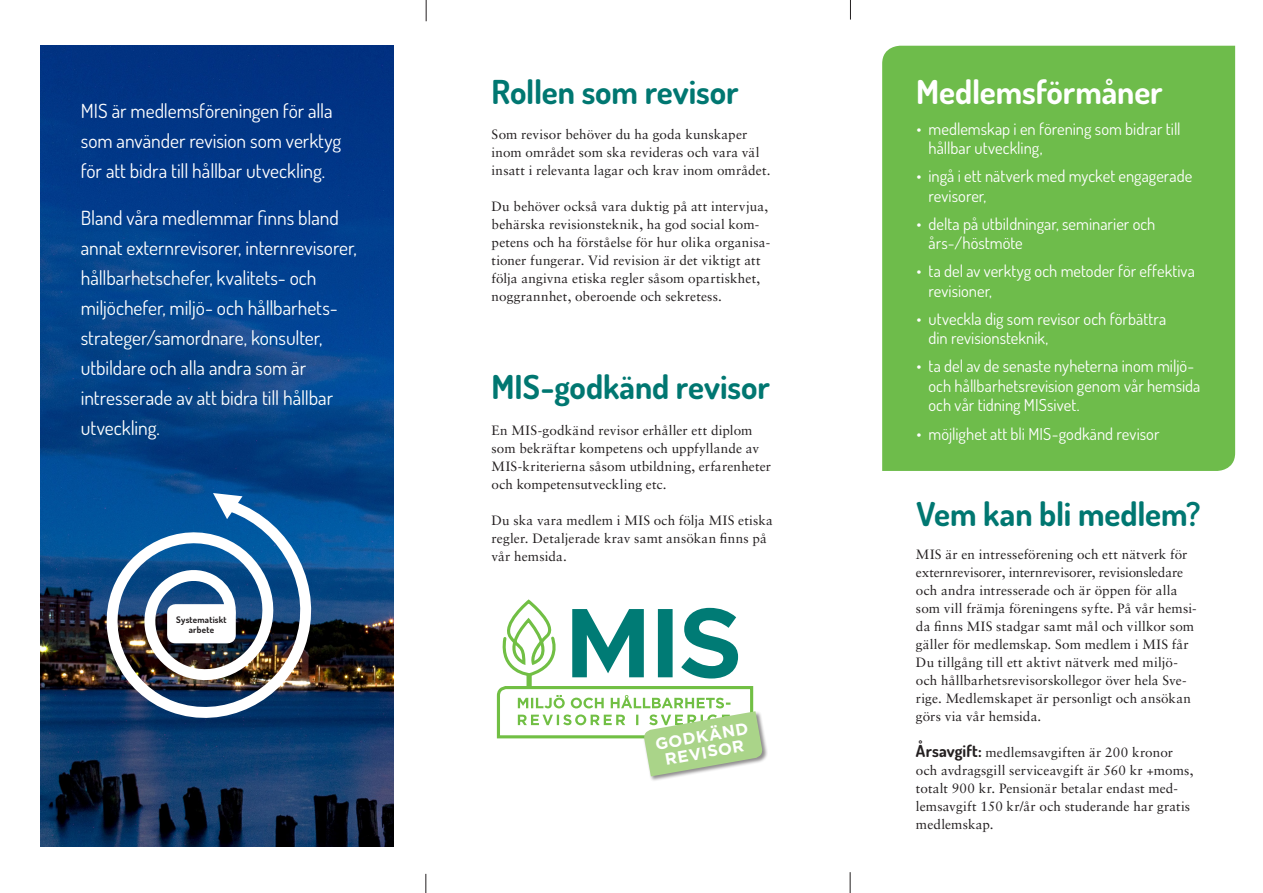
<style>
.page{position:relative;width:1263px;height:893px;background:#fff}
.page>*{position:absolute;margin:0;border:0;box-sizing:border-box;transform-origin:0 0}
.t1{font:700 33px "Dosis";letter-spacing:-.005em;color:#007771}
.t2{font:700 33px "Dosis";letter-spacing:-.005em;color:#fff}
.t3{font:19.5px/30px "Dosis";letter-spacing:-.005em;color:#fff}
.t4{font:16.5px/19.5px "Dosis";color:#fff}
.t5{font:700 16.5px/16.5px "Gotham HTF";color:#fff;text-align:center}
.t6{font:13.5px/18px "Sabon";letter-spacing:.01em;color:#231f20}
.t7{font:700 9px/10.5px "Dosis";letter-spacing:.025em;color:#231f20;text-align:center}
.s1{font-family:"Dosis";font-weight:700;font-size:16.5px}
</style>
<div class="page">
<div style="left:882px;top:46px;width:353px;height:425px;background:#6ebc4b"></div>
<img style="left:40px;top:46px;width:353px;height:800px">
<svg style="left:426px;top:0;width:1px;height:21px"></svg>
<svg style="left:426px;top:874px;width:1px;height:19px"></svg>
<svg style="left:850px;top:0;width:1px;height:20px"></svg>
<svg style="left:850px;top:872px;width:1px;height:21px"></svg>
<div style="left:643px;top:711px;width:125px;height:71px;background:#231f20;opacity:.5"></div>
<svg style="left:496px;top:601px;width:267px;height:175px"></svg>
<img style="left:86px;top:493px;width:241px;height:246px">
<div style="left:167px;top:604px;width:69px;height:39px;background:#fff;border-radius:9px"></div>
<svg style="left:213px;top:493px;width:29px;height:26px"></svg>
<p class="t3" style="left:81px;top:95px;width:262px">MIS är medlemsföreningen för alla som använder revision som verktyg för att bidra till hållbar utveckling.</p>
<p class="t3" style="left:81px;top:202px;width:277px">Bland våra medlemmar finns bland annat externrevisorer, internrevisorer, hållbarhetschefer, kvalitets- och miljöchefer, miljö- och hållbarhets&shy;strateger/samordnare, konsulter, utbildare och alla andra som är intresserade av att bidra till hållbar utveckling.</p>
<p class="t7" style="left:176px;top:614px;width:52px">Systematiskt arbete</p>
<p class="t1" style="left:492px;top:71px;width:248px">Rollen som revisor</p>
<p class="t6" style="left:492px;top:126px;width:280px">Som revisor behöver du ha goda kunskaper inom området som ska revideras och vara väl insatt i relevanta lagar och krav inom området.</p>
<p class="t6" style="left:492px;top:198px;width:280px">Du behöver också vara duktig på att intervjua, behärska revisionsteknik, ha god social kom&shy;petens och ha förståelse för hur olika organisa&shy;tioner fungerar. Vid revision är det viktigt att följa angivna etiska regler såsom opartiskhet, noggrannhet, oberoende och sekretess.</p>
<p class="t1" style="left:492px;top:365px;width:280px">MIS-godkänd revisor</p>
<p class="t6" style="left:492px;top:421px;width:281px">En MIS-godkänd revisor erhåller ett diplom som bekräftar kompetens och uppfyllande av MIS-kriterierna såsom utbildning, erfarenheter och kompetensutveckling etc.</p>
<p class="t6" style="left:492px;top:511px;width:283px">Du ska vara medlem i MIS och följa MIS etiska regler. Detaljerade krav samt ansökan finns på vår hemsida.</p>
<p class="t5" style="left:654px;top:736px;width:96px;rotate:-10deg">GODKÄND<br>REVISOR</p>
<p class="t2" style="left:916px;top:71px;width:248px">Medlemsförmåner</p>
<p class="t4" style="left:928px;top:119px;width:254px;text-indent:-12px">• medlemskap i en förening som bidrar till hållbar utveckling,</p>
<p class="t4" style="left:928px;top:166px;width:265px;text-indent:-12px">• ingå i ett nätverk med mycket engagerade revisorer,</p>
<p class="t4" style="left:928px;top:214px;width:228px;text-indent:-12px">• delta på utbildningar, seminarier och års-/höstmöte</p>
<p class="t4" style="left:928px;top:261px;width:268px;text-indent:-12px">• ta del av verktyg och metoder för effektiva revisioner,</p>
<p class="t4" style="left:928px;top:309px;width:239px;text-indent:-12px">• utveckla dig som revisor och förbättra din revisionsteknik,</p>
<p class="t4" style="left:928px;top:356px;width:273px;text-indent:-12px">• ta del av de senaste nyheterna inom miljö&shy;och hållbarhetsrevision genom vår hemsida och vår tidning MISsivet.</p>
<p class="t4" style="left:916px;top:423px;width:244px">• möjlighet att bli MIS-godkänd revisor</p>
<p class="t1" style="left:916px;top:492px;width:285px">Vem kan bli medlem?</p>
<p class="t6" style="left:916px;top:545px;width:282px">MIS är en intresseförening och ett nätverk för externrevisorer, internrevisorer, revisionsledare och andra intresserade och är öppen för alla som vill främja föreningens syfte. På vår hemsi&shy;da finns MIS stadgar samt mål och villkor som gäller för medlemskap. Som medlem i MIS får Du tillgång till ett aktivt nätverk med miljö&shy;och hållbarhetsrevisorskollegor över hela Sve&shy;rige. Medlemskapet är personligt och ansökan görs via vår hemsida.</p>
<p class="t6" style="left:916px;top:743px;width:279px"><span class="s1">Årsavgift:</span> medlemsavgiften är 200 kronor och avdragsgill serviceavgift är 560 kr +moms, totalt 900 kr. Pensionär betalar endast med&shy;lemsavgift 150 kr/år och studerande har gratis medlemskap.</p>
</div>
